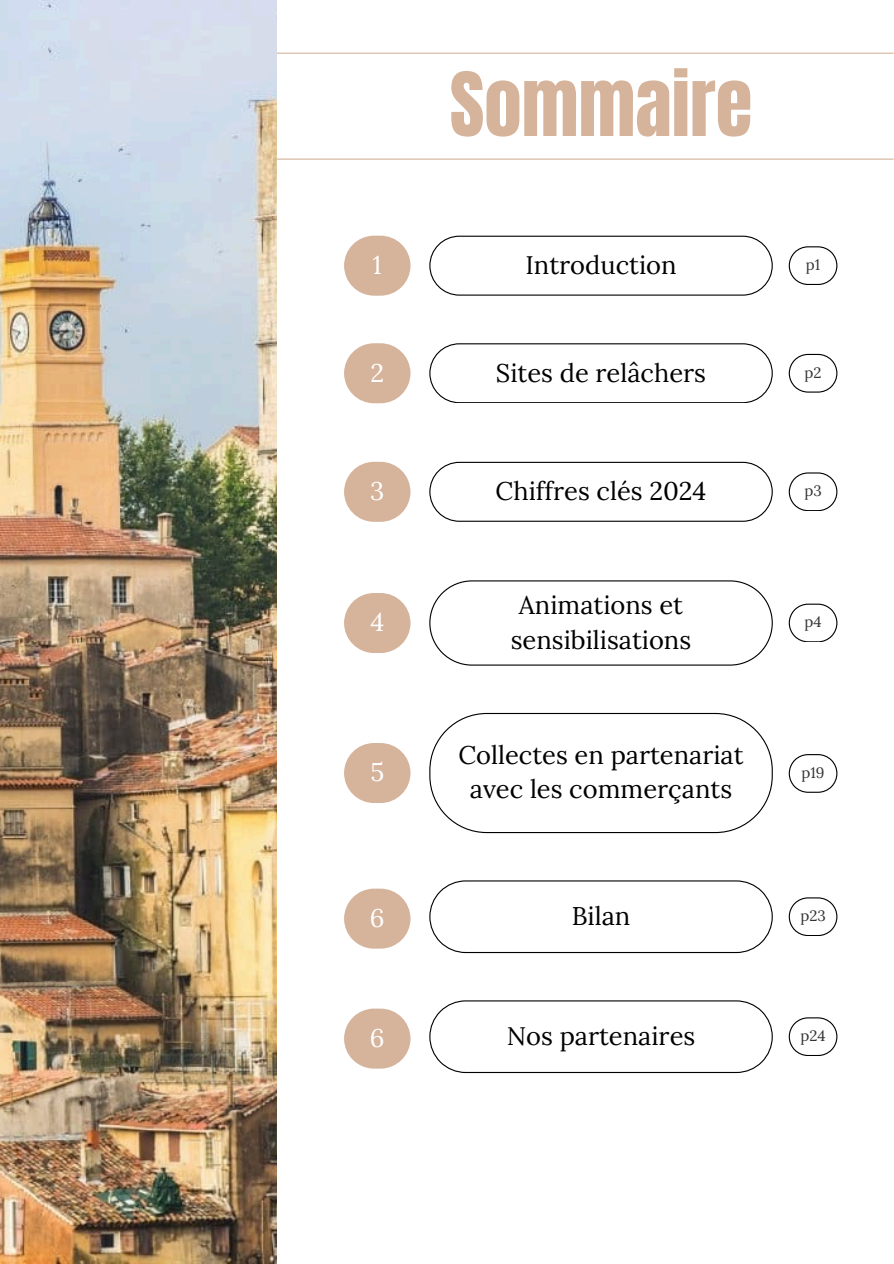
<style>
.page{position:relative;width:894px;height:1264px;background:#fff}
.page>*{position:absolute;margin:0;border:0;box-sizing:border-box;transform-origin:0 0}
.t1{font:75px "Anton";color:#d6b39b}
.t2{font:25.5px/34.8px "Lora";color:#000;text-align:center}
.t3{font:25.5px "Lora";color:#fff}
.t4{font:15px "Lora";color:#343131}
</style>
<div class="page">
<hr style="left:0;top:158px;width:893px;height:2px;background:#d6b39b">
<hr style="left:0;top:53px;width:893px;height:1px;background:#d6b39b">
<img style="left:0;top:0;width:277px;height:1263px">
<div style="left:344px;top:236px;width:66px;height:60px;background:#d6b39b;border-radius:30px"></div>
<div style="left:344px;top:343px;width:66px;height:60px;background:#d6b39b;border-radius:30px"></div>
<div style="left:344px;top:462px;width:66px;height:60px;background:#d6b39b;border-radius:30px"></div>
<div style="left:344px;top:593px;width:66px;height:60px;background:#d6b39b;border-radius:30px"></div>
<svg style="left:429px;top:236px;width:343px;height:59px"></svg>
<svg style="left:429px;top:343px;width:343px;height:60px"></svg>
<svg style="left:429px;top:462px;width:343px;height:59px"></svg>
<svg style="left:429px;top:580px;width:343px;height:85px"></svg>
<div style="left:344px;top:743px;width:66px;height:60px;background:#d6b39b;border-radius:30px"></div>
<div style="left:344px;top:888px;width:66px;height:60px;background:#d6b39b;border-radius:30px"></div>
<svg style="left:429px;top:713px;width:343px;height:120px"></svg>
<svg style="left:429px;top:880px;width:343px;height:73px"></svg>
<svg style="left:788px;top:246px;width:48px;height:38px"></svg>
<svg style="left:788px;top:354px;width:48px;height:38px"></svg>
<svg style="left:788px;top:472px;width:48px;height:38px"></svg>
<svg style="left:788px;top:603px;width:48px;height:39px"></svg>
<svg style="left:788px;top:754px;width:48px;height:38px"></svg>
<svg style="left:788px;top:897px;width:48px;height:38px"></svg>
<div style="left:344px;top:1008px;width:66px;height:60px;background:#d6b39b;border-radius:30px"></div>
<svg style="left:429px;top:1000px;width:343px;height:73px"></svg>
<svg style="left:788px;top:1017px;width:48px;height:38px"></svg>
<p class="t1" style="left:449px;top:51px;width:304px">SOMMAIRE</p>
<p class="t3" style="left:372px;top:248px;width:11px">1</p>
<h2 class="t2" style="left:525px;top:247px;width:153px">Introduction</h2>
<h2 class="t4" style="left:805px;top:255px;width:16px">p1</h2>
<h1 class="t3" style="left:370px;top:356px;width:15px">2</h1>
<p class="t2" style="left:496px;top:355px;width:211px">Sites de relâchers</p>
<p class="t4" style="left:804px;top:362px;width:19px">p2</p>
<p class="t3" style="left:370px;top:474px;width:16px">3</p>
<p class="t2" style="left:495px;top:473px;width:212px">Chiffres clés 2024</p>
<p class="t4" style="left:804px;top:481px;width:19px">p3</p>
<p class="t3" style="left:370px;top:605px;width:15px">4</p>
<h2 class="t2" style="left:510px;top:587px;width:182px">Animations et sensibilisations</h2>
<h2 class="t4" style="left:804px;top:612px;width:19px">p4</h2>
<p class="t3" style="left:370px;top:755px;width:15px">5</p>
<h2 class="t2" style="left:458px;top:736px;width:287px">Collectes en partenariat avec les commerçants</h2>
<p class="t4" style="left:801px;top:762px;width:25px">p19</p>
<p class="t3" style="left:370px;top:901px;width:16px">6</p>
<p class="t2" style="left:571px;top:898px;width:60px">Bilan</p>
<p class="t4" style="left:800px;top:905px;width:27px">p23</p>
<h2 class="t3" style="left:370px;top:1021px;width:16px">6</h2>
<p class="t2" style="left:506px;top:1018px;width:190px">Nos partenaires</p>
<p class="t4" style="left:800px;top:1025px;width:27px">p24</p>
</div>
